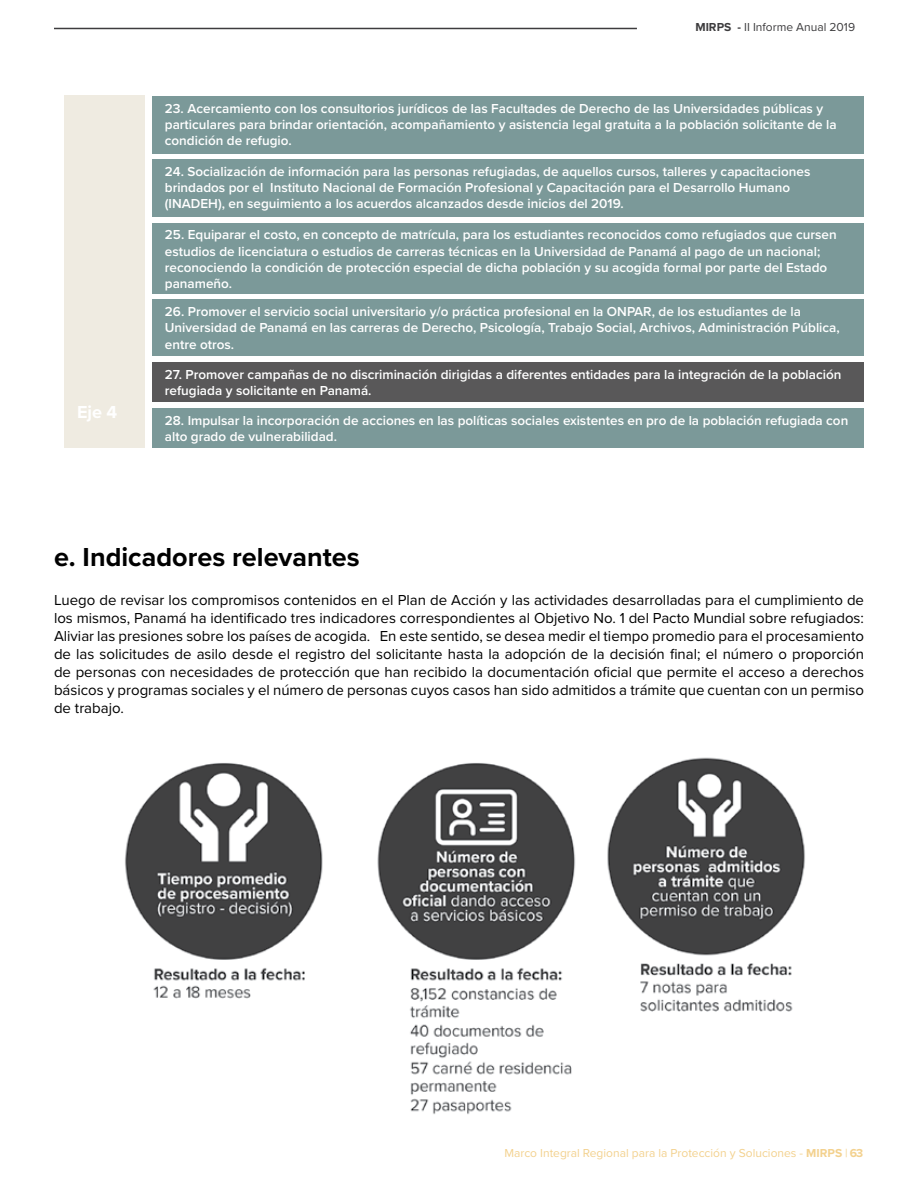
<style>
.page{position:relative;width:918px;height:1188px;background:#fff}
.page>*{position:absolute;margin:0;border:0;box-sizing:border-box;transform-origin:0 0}
.t1{font:700 27px "Proxima Nova";color:#000}
.t2{font:700 18px "Proxima Nova";color:#fff}
.t3{font:15px/18px "Proxima Nova";color:#000;text-align:justify}
.t4{font:600 13.5px/16.2px "Proxima Nova";color:#fff}
.t5{font:12px "Proxima Nova";color:#f3d18e}
.t6{font:12px "Proxima Nova";color:#3d3c3e}
.s1{font-weight:700}
</style>
<div class="page">
<hr style="left:54px;top:28px;width:583px;height:1px;background:#3d3c3e">
<div style="left:152px;top:96px;width:711px;height:57px;background:#7b9999"></div>
<div style="left:152px;top:159px;width:711px;height:58px;background:#7b9999"></div>
<div style="left:152px;top:223px;width:711px;height:71px;background:#7b9999"></div>
<div style="left:152px;top:300px;width:711px;height:56px;background:#7b9999"></div>
<div style="left:152px;top:362px;width:711px;height:40px;background:#595859"></div>
<div style="left:152px;top:408px;width:711px;height:40px;background:#7b9999"></div>
<img style="left:125px;top:757px;width:680px;height:357px">
<div style="left:64px;top:95px;width:80px;height:353px;background:#efebe1"></div>
<h2 class="t2" style="left:77px;top:399px;width:42px">Eje 4</h2>
<p class="t6" style="left:695px;top:18px;width:161px"><span class="s1">MIRPS -</span> II Informe Anual 2019</p>
<p class="t4" style="left:165px;top:100px;width:673px">23. Acercamiento con los consultorios jurídicos de las Facultades de Derecho de las Universidades públicas y particulares para brindar orientación, acompañamiento y asistencia legal gratuita a la población solicitante de la condición de refugio.</p>
<p class="t4" style="left:165px;top:163px;width:647px">24. Socialización de información para las personas refugiadas, de aquellos cursos, talleres y capacitaciones brindados por el Instituto Nacional de Formación Profesional y Capacitación para el Desarrollo Humano (INADEH), en seguimiento a los acuerdos alcanzados desde inicios del 2019.</p>
<p class="t4" style="left:165px;top:226px;width:673px">25. Equiparar el costo, en concepto de matrícula, para los estudiantes reconocidos como refugiados que cursen estudios de licenciatura o estudios de carreras técnicas en la Universidad de Panamá al pago de un nacional; reconociendo la condición de protección especial de dicha población y su acogida formal por parte del Estado panameño.</p>
<p class="t4" style="left:165px;top:303px;width:676px">26. Promover el servicio social universitario y/o práctica profesional en la ONPAR, de los estudiantes de la<br>Universidad de Panamá en las carreras de Derecho, Psicología, Trabajo Social, Archivos, Administración Pública, entre otros.</p>
<p class="t4" style="left:165px;top:366px;width:678px">27. Promover campañas de no discriminación dirigidas a diferentes entidades para la integración de la población refugiada y solicitante en Panamá.</p>
<p class="t4" style="left:165px;top:412px;width:685px">28. Impulsar la incorporación de acciones en las políticas sociales existentes en pro de la población refugiada con alto grado de vulnerabilidad.</p>
<h1 class="t1" style="left:54px;top:537px;width:307px">e. Indicadores relevantes</h1>
<p class="t3" style="left:54px;top:591px;width:812px">Luego de revisar los compromisos contenidos en el Plan de Acción y las actividades desarrolladas para el cumplimiento de los mismos, Panamá ha identificado tres indicadores correspondientes al Objetivo No. 1 del Pacto Mundial sobre refugiados:<br>Aliviar las presiones sobre los países de acogida. En este sentido, se desea medir el tiempo promedio para el procesamiento de las solicitudes de asilo desde el registro del solicitante hasta la adopción de la decisión final; el número o proporción de personas con necesidades de protección que han recibido la documentación oficial que permite el acceso a derechos básicos y programas sociales y el número de personas cuyos casos han sido admitidos a trámite que cuentan con un permiso de trabajo.</p>
<p class="t5" style="left:504px;top:1144px;width:361px">Marco Integral Regional para la Protección y Soluciones - <span class="s1">MIRPS</span> | <span class="s1">63</span></p>
</div>
